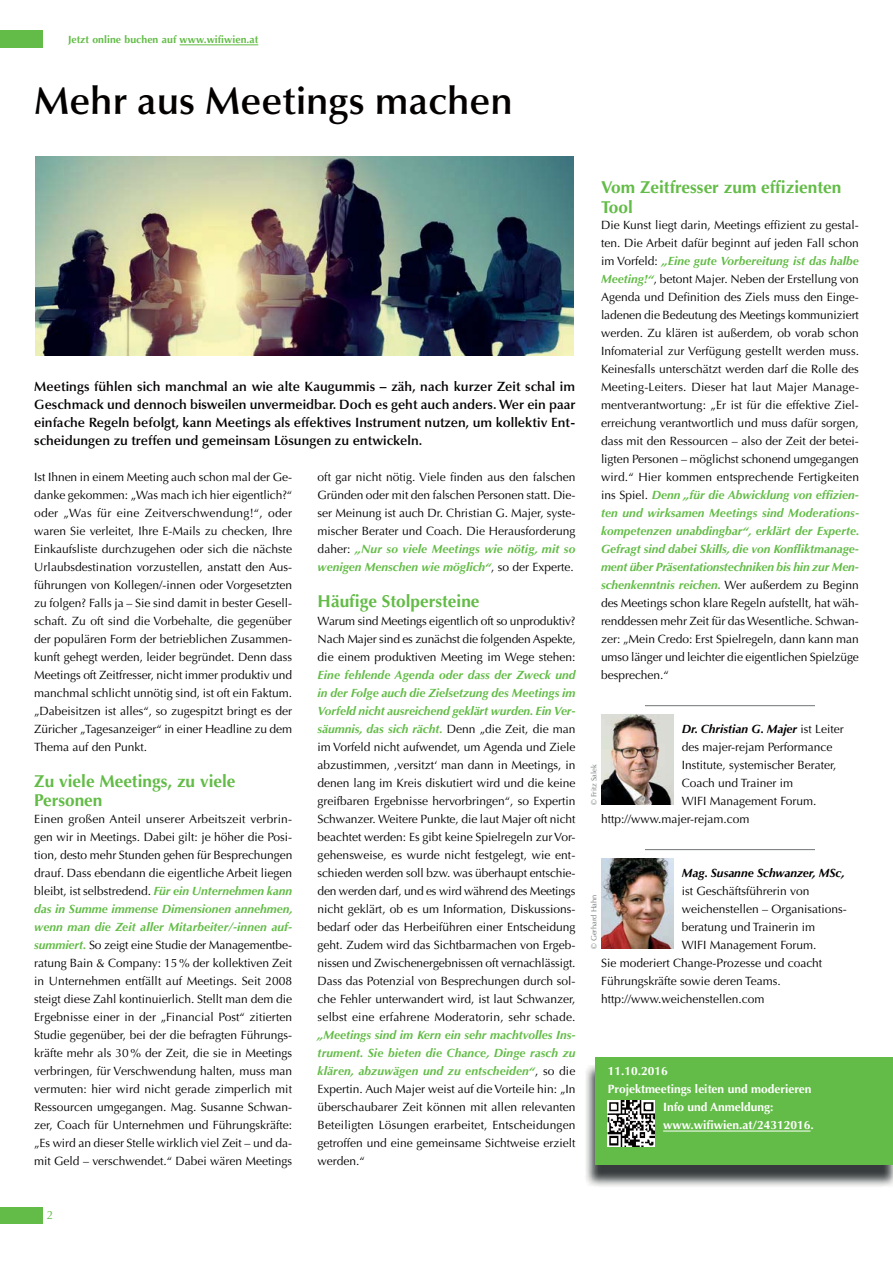
<style>
.page{position:relative;width:893px;height:1263px;background:#fff}
.page>*{position:absolute;margin:0;border:0;box-sizing:border-box;transform-origin:0 0}
.t1{font:600 39px "Optima LT Std";color:#040000}
.t2{font:700 17.25px/19.5px "Optima LT Std";color:#63bc47}
.t3{font:600 13.5px/18px "Optima LT Std";color:#040000;text-align:justify}
.t4{font:12px/18px "Optima LT Std";color:#040000;text-align:justify}
.t5{font:700 12px "Optima LT Std";color:#fff}
.t6{font:italic 700 12px "Optima LT Std";color:#040000}
.t7{font:12px "Optima LT Std";color:#63bc47}
.t8{font:700 10.5px "Optima LT Std";letter-spacing:.005em;color:#63bc47}
.t9{font:7.5px "Optima LT Std";color:#717576}
.s1{font-weight:700;font-style:italic;color:#63bc47}
.s2{font-weight:400;font-style:normal}
</style>
<div class="page">
<div style="left:0;top:30px;width:43px;height:18px;background:#63bc47"></div>
<hr style="left:180px;top:45px;width:78px;height:1px;background:#63bc47">
<div style="left:0;top:1207px;width:43px;height:16px;background:#63bc47"></div>
<hr style="left:645px;top:705px;width:170px;height:1px;background:#717576">
<img style="left:601px;top:715px;width:72px;height:90px">
<hr style="left:645px;top:849px;width:170px;height:1px;background:#717576">
<img style="left:601px;top:859px;width:72px;height:90px">
<img style="left:35px;top:156px;width:539px;height:199px">
<img style="left:586px;top:1065px;width:307px;height:122px">
<div style="left:595px;top:1057px;width:298px;height:108px;background:#63bc47"></div>
<hr style="left:663px;top:1131px;width:147px;height:1px;background:#fff">
<img style="left:608px;top:1100px;width:47px;height:47px">
<p class="t8" style="left:68px;top:34px;width:192px">Jetzt online buchen auf www.wifiwien.at</p>
<h1 class="t1" style="left:34px;top:84px;width:480px">Mehr aus Meetings machen</h1>
<p class="t3" style="left:34px;top:378px;width:543px">Meetings fühlen sich manchmal an wie alte Kaugummis – zäh, nach kurzer Zeit schal im Geschmack und dennoch bisweilen unvermeidbar. Doch es geht auch anders. Wer ein paar einfache Regeln befolgt, kann Meetings als effektives Instrument nutzen, um kollektiv Ent&shy;scheidungen zu treffen und gemeinsam Lösungen zu entwickeln.</p>
<p class="t4" style="left:34px;top:469px;width:259px">Ist Ihnen in einem Meeting auch schon mal der Ge&shy;danke gekommen: „Was mach ich hier eigentlich?“ oder „Was für eine Zeitverschwendung!“, oder waren Sie verleitet, Ihre E-Mails zu checken, Ihre Einkaufsliste durchzugehen oder sich die nächste Urlaubsdestination vorzustellen, anstatt den Aus&shy;führungen von Kollegen/-innen oder Vorgesetzten zu folgen? Falls ja – Sie sind damit in bester Gesell&shy;schaft. Zu oft sind die Vorbehalte, die gegenüber der populären Form der betrieblichen Zusammen&shy;kunft gehegt werden, leider begründet. Denn dass Meetings oft Zeitfresser, nicht immer produktiv und manchmal schlicht unnötig sind, ist oft ein Faktum. „Dabeisitzen ist alles“, so zugespitzt bringt es der Züricher „Tagesanzeiger“ in einer Headline zu dem Thema auf den Punkt.</p>
<h2 class="t2" style="left:34px;top:773px;width:203px">Zu viele Meetings, zu viele<br>Personen</h2>
<p class="t4" style="left:34px;top:811px;width:260px">Einen großen Anteil unserer Arbeitszeit verbrin&shy;gen wir in Meetings. Dabei gilt: je höher die Posi&shy;tion, desto mehr Stunden gehen für Besprechungen drauf. Dass ebendann die eigentliche Arbeit liegen bleibt, ist selbstredend. <span class="s1">Für ein Unternehmen kann das in Summe immense Dimensionen annehmen, wenn man die Zeit aller Mitarbeiter/-innen auf&shy;summiert.</span> So zeigt eine Studie der Managementbe&shy;ratung Bain &amp; Company: 15 % der kollektiven Zeit in Unternehmen entfällt auf Meetings. Seit 2008 steigt diese Zahl kontinuierlich. Stellt man dem die Ergebnisse einer in der „Financial Post“ zitierten Studie gegenüber, bei der die befragten Führungs&shy;kräfte mehr als 30 % der Zeit, die sie in Meetings verbringen, für Verschwendung halten, muss man vermuten: hier wird nicht gerade zimperlich mit Ressourcen umgegangen. Mag. Susanne Schwan&shy;zer, Coach für Unternehmen und Führungskräfte: „Es wird an dieser Stelle wirklich viel Zeit – und da&shy;mit Geld – verschwendet.“ Dabei wären Meetings</p>
<p class="t4" style="left:318px;top:469px;width:259px">oft gar nicht nötig. Viele finden aus den falschen Gründen oder mit den falschen Personen statt. Die&shy;ser Meinung ist auch Dr. Christian G. Majer, syste&shy;mischer Berater und Coach. Die Herausforderung daher: <span class="s1">„Nur so viele Meetings wie nötig, mit so wenigen Menschen wie möglich“</span>, so der Experte.</p>
<h2 class="t2" style="left:318px;top:593px;width:163px">Häufige Stolpersteine</h2>
<p class="t4" style="left:318px;top:613px;width:260px">Warum sind Meetings eigentlich oft so unproduktiv?<br>Nach Majer sind es zunächst die folgenden Aspekte, die einem produktiven Meeting im Wege stehen:</p>
<p class="t4" style="left:318px;top:667px;width:259px"><span class="s1">Eine fehlende Agenda oder dass der Zweck und in der Folge auch die Zielsetzung des Meetings im Vorfeld nicht ausreichend geklärt wurden. Ein Ver&shy;säumnis, das sich rächt.</span> Denn „die Zeit, die man im Vorfeld nicht aufwendet, um Agenda und Ziele abzustimmen, ‚versitzt‘ man dann in Meetings, in denen lang im Kreis diskutiert wird und die keine greifbaren Ergebnisse hervorbringen“, so Expertin Schwanzer. Weitere Punkte, die laut Majer oft nicht beachtet werden: Es gibt keine Spielregeln zur Vor&shy;gehensweise, es wurde nicht festgelegt, wie ent&shy;schieden werden soll bzw. was überhaupt entschie&shy;den werden darf, und es wird während des Meetings nicht geklärt, ob es um Information, Diskussions&shy;bedarf oder das Herbeiführen einer Entscheidung geht. Zudem wird das Sichtbarmachen von Ergeb&shy;nissen und Zwischenergebnissen oft vernachlässigt.<br>Dass das Potenzial von Besprechungen durch sol&shy;che Fehler unterwandert wird, ist laut Schwanzer, selbst eine erfahrene Moderatorin, sehr schade.</p>
<p class="t4" style="left:318px;top:1027px;width:259px"><span class="s1">„Meetings sind im Kern ein sehr machtvolles Ins&shy;trument. Sie bieten die Chance, Dinge rasch zu klären, abzuwägen und zu entscheiden“</span>, so die Expertin. Auch Majer weist auf die Vorteile hin: „In überschaubarer Zeit können mit allen relevanten Beteiligten Lösungen erarbeitet, Entscheidungen getroffen und eine gemeinsame Sichtweise erzielt werden.“</p>
<h2 class="t2" style="left:601px;top:179px;width:242px">Vom Zeitfresser zum effizienten<br>Tool</h2>
<p class="t4" style="left:601px;top:217px;width:260px">Die Kunst liegt darin, Meetings effizient zu gestal&shy;ten. Die Arbeit dafür beginnt auf jeden Fall schon im Vorfeld: <span class="s1">„Eine gute Vorbereitung ist das halbe Meeting!“</span>, betont Majer. Neben der Erstellung von Agenda und Definition des Ziels muss den Einge&shy;ladenen die Bedeutung des Meetings kommuniziert werden. Zu klären ist außerdem, ob vorab schon Infomaterial zur Verfügung gestellt werden muss.<br>Keinesfalls unterschätzt werden darf die Rolle des Meeting-Leiters. Dieser hat laut Majer Manage&shy;mentverantwortung: „Er ist für die effektive Ziel&shy;erreichung verantwortlich und muss dafür sorgen, dass mit den Ressourcen – also der Zeit der betei&shy;ligten Personen – möglichst schonend umgegangen wird.“ Hier kommen entsprechende Fertigkeiten ins Spiel. <span class="s1">Denn „für die Abwicklung von effizien&shy;ten und wirksamen Meetings sind Moderations&shy;kompetenzen unabdingbar“, erklärt der Experte.<br>Gefragt sind dabei Skills, die von Konfliktmanage&shy;ment über Präsentationstechniken bis hin zur Men&shy;schenkenntnis reichen.</span> Wer außerdem zu Beginn des Meetings schon klare Regeln aufstellt, hat wäh&shy;renddessen mehr Zeit für das Wesentliche. Schwan&shy;zer: „Mein Credo: Erst Spielregeln, dann kann man umso länger und leichter die eigentlichen Spielzüge besprechen.“</p>
<p class="t6" style="left:682px;top:724px;width:164px">Dr. Christian G. Majer <span class="s2">ist Leiter</span></p>
<p class="t4" style="left:682px;top:739px;width:152px">des majer-rejam Performance</p>
<p class="t4" style="left:682px;top:757px;width:156px">Institute, systemischer Berater,</p>
<p class="t4" style="left:682px;top:775px;width:113px">Coach und Trainer im</p>
<p class="t4" style="left:682px;top:793px;width:136px">WIFI Management Forum.</p>
<p class="t4" style="left:601px;top:811px;width:150px">http://www.majer-rejam.com</p>
<p class="t9" style="left:590px;top:805px;width:42px;rotate:-90deg">© Fritz Salek</p>
<p class="t6" style="left:682px;top:868px;width:164px">Mag. Susanne Schwanzer, MSc,</p>
<p class="t4" style="left:682px;top:883px;width:129px">ist Geschäftsführerin von</p>
<p class="t4" style="left:682px;top:901px;width:167px">weichenstellen – Organisations-</p>
<p class="t4" style="left:682px;top:919px;width:135px">beratung und Trainerin im</p>
<p class="t4" style="left:682px;top:937px;width:136px">WIFI Management Forum.</p>
<p class="t4" style="left:601px;top:955px;width:223px">Sie moderiert Change-Prozesse und coacht</p>
<p class="t4" style="left:601px;top:973px;width:181px">Führungskräfte sowie deren Teams.</p>
<p class="t4" style="left:601px;top:991px;width:165px">http://www.weichenstellen.com</p>
<p class="t9" style="left:590px;top:949px;width:56px;rotate:-90deg">© Gerhard Hahn</p>
<p class="t5" style="left:608px;top:1066px;width:62px">11.10.2016</p>
<p class="t5" style="left:608px;top:1084px;width:205px">Projektmeetings leiten und moderieren</p>
<p class="t5" style="left:663px;top:1102px;width:112px">Info und Anmeldung:</p>
<p class="t5" style="left:663px;top:1119px;width:152px">www.wifiwien.at/24312016.</p>
<p class="t7" style="left:47px;top:1209px;width:8px">2</p>
</div>
